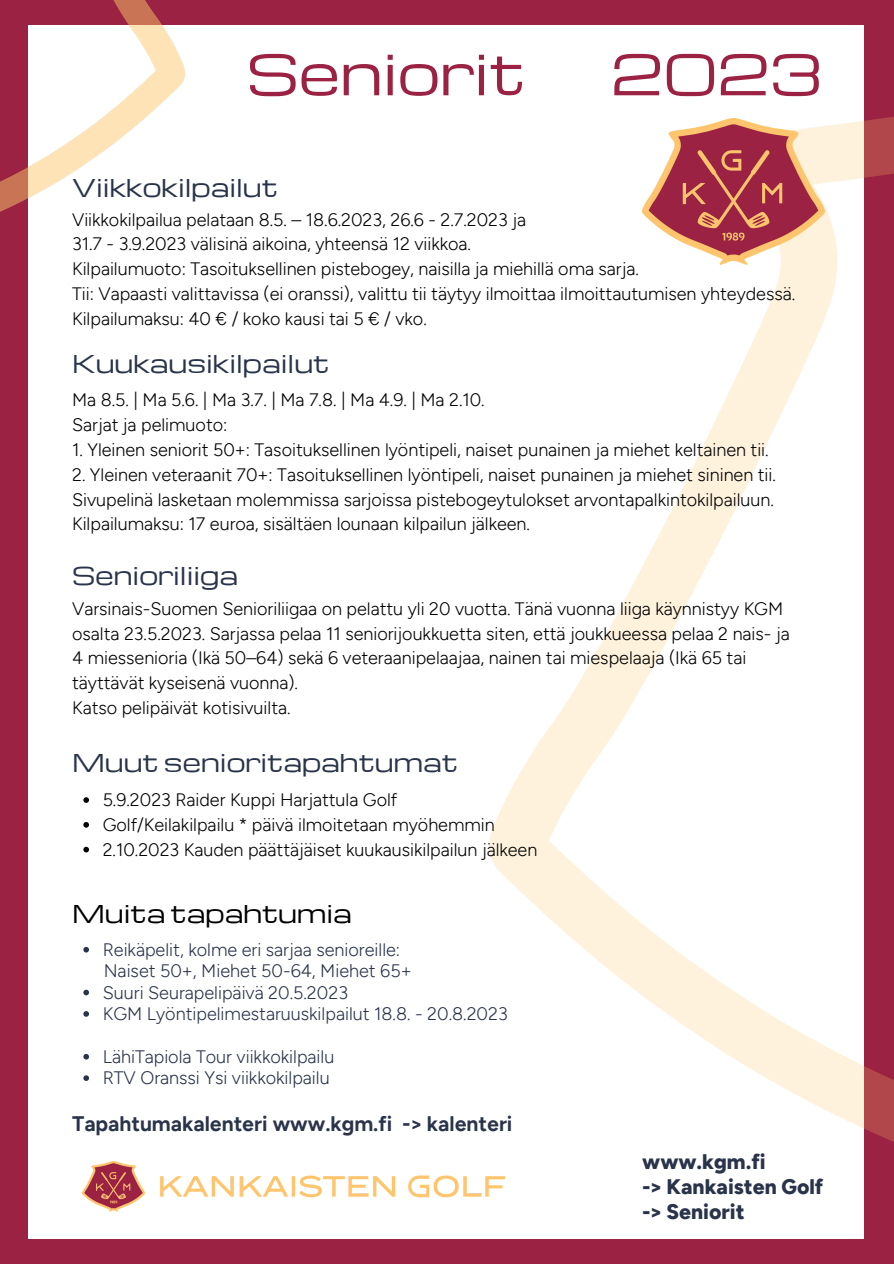
<style>
.page{position:relative;width:894px;height:1264px;background:#fff}
.page>*{position:absolute;margin:0;border:0;box-sizing:border-box;transform-origin:0 0}
.t1{font:54px "Michroma";color:#9b2242}
.t2{font:24px "Michroma";color:#29334a}
.t3{font:24px "Michroma";color:#000}
.t4{font:700 21px "Figtree";color:#29334a}
.t5{font:800 21px/24.8px "Figtree";color:#29334a}
.t6{font:300 18px/24.8px "Figtree";color:#000}
.t7{font:300 18px/21.5px "Figtree";color:#29334a}
</style>
<div class="page">
<div style="left:0;top:0;width:893px;height:1263px;background:#9b2242"></div>
<div style="left:28px;top:25px;width:835px;height:1213px;background:#fff"></div>
<img style="left:489px;top:25px;width:404px;height:1214px">
<img style="left:0;top:0;width:185px;height:212px">
<img style="left:642px;top:119px;width:182px;height:145px">
<img style="left:83px;top:1161px;width:421px;height:50px">
<svg style="left:83px;top:946px;width:6px;height:6px"></svg>
<svg style="left:83px;top:989px;width:6px;height:6px"></svg>
<svg style="left:83px;top:1011px;width:6px;height:5px"></svg>
<svg style="left:83px;top:1053px;width:6px;height:6px"></svg>
<svg style="left:83px;top:1075px;width:6px;height:5px"></svg>
<svg style="left:83px;top:797px;width:6px;height:5px"></svg>
<svg style="left:83px;top:822px;width:6px;height:5px"></svg>
<svg style="left:83px;top:846px;width:6px;height:6px"></svg>
<h1 class="t1" style="left:246px;top:33px;width:280px">Seniorit</h1>
<h2 class="t2" style="left:72px;top:169px;width:207px">Viikkokilpailut</h2>
<h1 class="t1" style="left:611px;top:33px;width:212px">2023</h1>
<p class="t6" style="left:72px;top:206px;width:724px">Viikkokilpailua pelataan 8.5. – 18.6.2023, 26.6 - 2.7.2023 ja<br>31.7 - 3.9.2023 välisinä aikoina, yhteensä 12 viikkoa.<br>Kilpailumuoto: Tasoituksellinen pistebogey, naisilla ja miehillä oma sarja.<br>Tii: Vapaasti valittavissa (ei oranssi), valittu tii täytyy ilmoittaa ilmoittautumisen yhteydessä.<br>Kilpailumaksu: 40 € / koko kausi tai 5 € / vko.</p>
<h2 class="t2" style="left:72px;top:345px;width:258px">Kuukausikilpailut</h2>
<p class="t6" style="left:72px;top:387px;width:414px">Ma 8.5. | Ma 5.6. | Ma 3.7. | Ma 7.8. | Ma 4.9. | Ma 2.10.<br>Sarjat ja pelimuoto:</p>
<p class="t6" style="left:72px;top:436px;width:698px">1. Yleinen seniorit 50+: Tasoituksellinen lyöntipeli, naiset punainen ja miehet keltainen tii.</p>
<p class="t6" style="left:72px;top:461px;width:705px;text-align:justify">2. Yleinen veteraanit 70+: Tasoituksellinen lyöntipeli, naiset punainen ja miehet sininen tii.<br>Sivupelinä lasketaan molemmissa sarjoissa pistebogeytulokset arvontapalkintokilpailuun.<br>Kilpailumaksu: 17 euroa, sisältäen lounaan kilpailun jälkeen.</p>
<h2 class="t2" style="left:72px;top:557px;width:167px">Senioriliiga</h2>
<p class="t6" style="left:72px;top:595px;width:718px">Varsinais-Suomen Senioriliigaa on pelattu yli 20 vuotta. Tänä vuonna liiga käynnistyy KGM osalta 23.5.2023. Sarjassa pelaa 11 seniorijoukkuetta siten, että joukkueessa pelaa 2 nais- ja 4 miessenioria (Ikä 50–64) sekä 6 veteraanipelaajaa, nainen tai miespelaaja (Ikä 65 tai täyttävät kyseisenä vuonna).<br>Katso pelipäivät kotisivuilta.</p>
<h2 class="t2" style="left:72px;top:744px;width:387px">Muut senioritapahtumat</h2>
<p class="t6" style="left:103px;top:786px;width:436px">5.9.2023 Raider Kuppi Harjattula Golf<br>Golf/Keilakilpailu * päivä ilmoitetaan myöhemmin<br>2.10.2023 Kauden päättäjäiset kuukausikilpailun jälkeen</p>
<h2 class="t3" style="left:72px;top:895px;width:281px">Muita tapahtumia</h2>
<p class="t7" style="left:103px;top:938px;width:299px">Reikäpelit, kolme eri sarjaa senioreille:</p>
<p class="t7" style="left:103px;top:980px;width:406px">Suuri Seurapelipäivä 20.5.2023<br>KGM Lyöntipelimestaruuskilpailut 18.8. - 20.8.2023</p>
<p class="t7" style="left:103px;top:1044px;width:233px">LähiTapiola Tour viikkokilpailu<br>RTV Oranssi Ysi viikkokilpailu</p>
<p class="t7" style="left:104px;top:959px;width:309px">Naiset 50+, Miehet 50-64, Miehet 65+</p>
<p class="t4" style="left:72px;top:1109px;width:441px">Tapahtumakalenteri www.kgm.fi -&gt; kalenteri</p>
<p class="t5" style="left:642px;top:1148px;width:183px">www.kgm.fi<br>-&gt; Kankaisten Golf -&gt; Seniorit</p>
</div>
